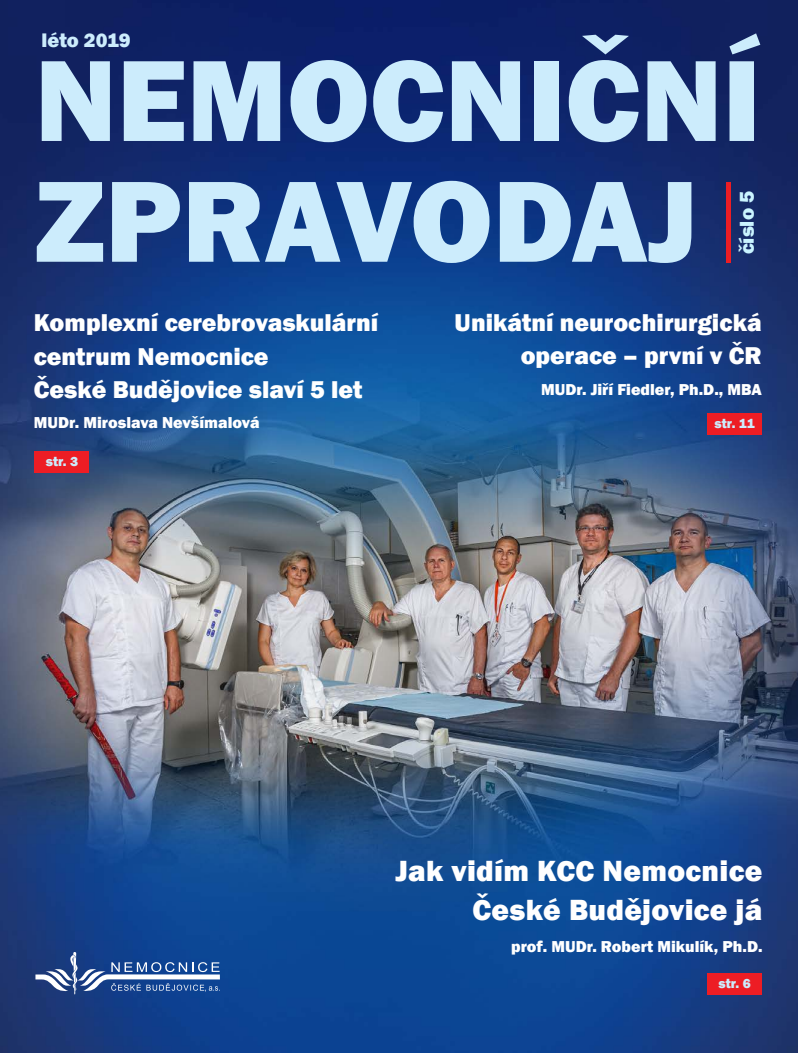
<style>
.page{position:relative;width:798px;height:1053px;background:#fff}
.page>*{position:absolute;margin:0;border:0;box-sizing:border-box;transform-origin:0 0}
.t1{font:800 119.5px/120.8px "Franklin Gothic";color:#ccecfc}
.t2{font:800 30px/38.9px "Franklin Gothic";letter-spacing:.01em;color:#fff;text-align:right}
.t3{font:800 25px/33.8px "Franklin Gothic";color:#fff}
.t4{font:800 20.62px "Franklin Gothic";color:#caf4ff}
.t5{font:800 20.12px "Franklin Gothic";color:#ccecfc}
.t6{font:800 16.25px "Franklin Gothic";color:#fff}
.t7{font:800 13.62px "Franklin Gothic";color:#ccecfc}
</style>
<div class="page">
<img style="left:0;top:0;width:797px;height:1052px">
<div style="left:725px;top:182px;width:5px;height:81px;background:#ed1d24"></div>
<div style="left:35px;top:451px;width:54px;height:21px;background:#ed1d24"></div>
<div style="left:707px;top:413px;width:54px;height:22px;background:#ed1d24"></div>
<div style="left:707px;top:972px;width:54px;height:22px;background:#ed1d24"></div>
<svg style="left:35px;top:951px;width:185px;height:43px;background:#4568a3"></svg>
<h1 class="t1" style="left:35px;top:40px;width:727px">NEMOCNIČNÍ<br>ZPRAVODAJ</h1>
<p class="t5" style="left:42px;top:27px;width:91px">léto 2019</p>
<p class="t4" style="left:733px;top:254px;width:65px;rotate:-90deg">číslo 5</p>
<p class="t3" style="left:34px;top:305px;width:346px">Komplexní cerebrovaskulární centrum Nemocnice<br>České Budějovice slaví 5 let</p>
<p class="t6" style="left:34px;top:412px;width:227px">MUDr. Miroslava Nevšímalová</p>
<p class="t7" style="left:46px;top:452px;width:34px">str. 3</p>
<p class="t3" style="left:454px;top:305px;width:308px;text-align:right">Unikátní neurochirurgická operace – první v ČR</p>
<p class="t6" style="left:541px;top:378px;width:222px">MUDr. Jiří Fiedler, Ph.D., MBA</p>
<p class="t7" style="left:714px;top:415px;width:42px">str. 11</p>
<p class="t2" style="left:395px;top:851px;width:368px">Jak vidím KCC Nemocnice<br>České Budějovice já</p>
<p class="t6" style="left:511px;top:935px;width:253px">prof. MUDr. Robert Mikulík, Ph.D.</p>
<p class="t7" style="left:718px;top:974px;width:34px">str. 6</p>
</div>
